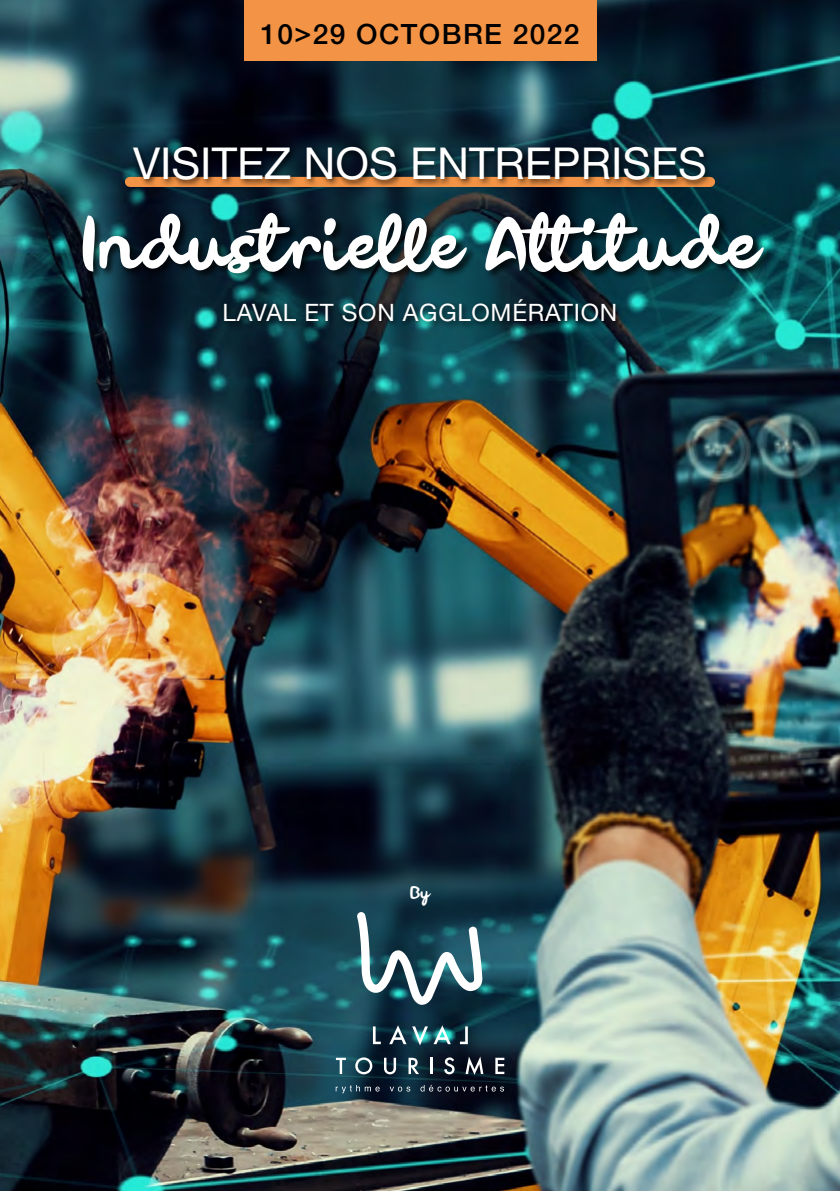
<style>
.page{position:relative;width:840px;height:1191px;background:#fff}
.page>*{position:absolute;margin:0;border:0;box-sizing:border-box;transform-origin:0 0}
.t1{font:90px "Dillova";color:#fff}
.t2{font:44px "Helvetica Neue LT Std";color:#fff}
.t3{font:500 28px "Helvetica Neue LT Std";letter-spacing:.05em;color:#000}
.t4{font:24px "Helvetica Neue LT Std";letter-spacing:.03em;color:#fff}
.t5{font:21px "Dillova";color:#fff}
</style>
<div class="page">
<img style="left:0;top:0;width:839px;height:1191px">
<div style="left:81px;top:211px;width:691px;height:72px;background:#000;opacity:.75"></div>
<div style="left:221px;top:297px;width:401px;height:32px;background:#000;opacity:.75"></div>
<div style="left:130px;top:144px;width:581px;height:43px;background:#000;opacity:.75"></div>
<div style="left:243px;top:0;width:353px;height:61px;background:#f39345"></div>
<svg style="left:373px;top:1026px;width:7px;height:18px"></svg>
<svg style="left:389px;top:1025px;width:17px;height:19px"></svg>
<svg style="left:412px;top:1026px;width:15px;height:19px"></svg>
<svg style="left:433px;top:1025px;width:17px;height:19px"></svg>
<svg style="left:459px;top:1026px;width:8px;height:18px"></svg>
<svg style="left:336px;top:1057px;width:9px;height:17px"></svg>
<svg style="left:355px;top:1057px;width:17px;height:17px"></svg>
<svg style="left:384px;top:1057px;width:12px;height:17px"></svg>
<svg style="left:408px;top:1057px;width:11px;height:17px"></svg>
<svg style="left:430px;top:1057px;width:2px;height:17px"></svg>
<svg style="left:444px;top:1057px;width:10px;height:17px"></svg>
<svg style="left:465px;top:1056px;width:18px;height:18px"></svg>
<svg style="left:495px;top:1057px;width:9px;height:17px"></svg>
<svg style="left:335px;top:1085px;width:44px;height:8px"></svg>
<svg style="left:389px;top:1086px;width:21px;height:5px"></svg>
<svg style="left:420px;top:1084px;width:83px;height:7px"></svg>
<svg style="left:356px;top:911px;width:126px;height:94px"></svg>
<p class="t3" style="left:260px;top:17px;width:320px">10&gt;29 OCTOBRE 2022</p>
<h2 class="t2" style="left:133px;top:137px;width:575px">VISITEZ NOS ENTREPRISES</h2>
<h1 class="t1" style="left:82px;top:201px;width:676px">Industrielle Attitude</h1>
<p class="t4" style="left:222px;top:299px;width:396px">LAVAL ET SON AGGLOMÉRATION</p>
<p class="t5" style="left:410px;top:882px;width:21px">By</p>
</div>
